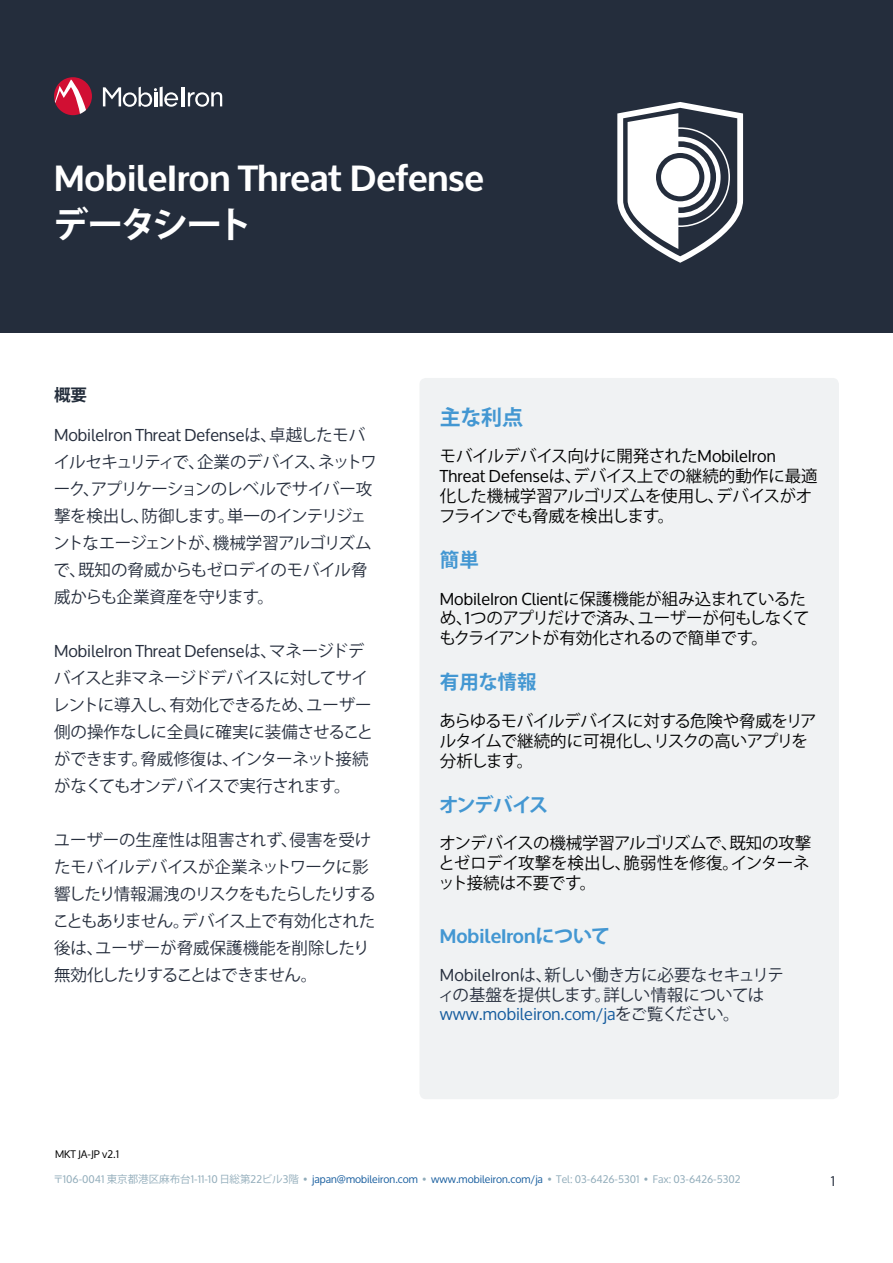
<style>
.page{position:relative;width:893px;height:1263px;background:#fff}
.page>*{position:absolute;margin:0;border:0;box-sizing:border-box;transform-origin:0 0}
.t1{font:700 36px/46.5px "Oxygen";color:#fff}
.Blue_Copy{font:700 21px "Koz Go Pro";color:#4397d2}
.Blue_Copy-2{font:700 19.5px "Oxygen";color:#4397d2}
.Blue_Copy-3{font:700 19.5px "Koz Go Pro";letter-spacing:-.02em;color:#4397d2}
.Main_Copy{font:16.5px/27px "Koz Go Pro";letter-spacing:-.03em;color:#262e3d}
.Blue_Copy-4{font:16.5px/19.8px "Koz Go Pro";letter-spacing:-.02em;color:#000}
.Blue_Copy-5{font:16.5px/19.8px "Koz Go Pro";letter-spacing:-.015em;color:#262e3d}
.Blue_Copy-6{font:16.5px/19.8px "Koz Go Pro";letter-spacing:-.04em;color:#000}
.Main_Subtitle{font:700 16.5px "Koz Go Pro";color:#232d3b}
.Blue_Copy-7{font:13.5px "Oxygen";color:#262e3d}
.t2{font:10.5px "Oxygen";color:#91acba}
.Text_Copy{font:10.5px "Oxygen";color:#000}
.s1{font-family:"Koz Go Pro"}
.s2{font-family:"Oxygen"}
.s3{font-family:"Oxygen";color:#175d9e}
.s4{color:#175d9e}
</style>
<div class="page">
<div style="left:0;top:0;width:893px;height:333px;background:#242d3c"></div>
<hr style="left:182px;top:87px;width:3px;height:19px;background:#fff">
<svg style="left:188px;top:92px;width:34px;height:15px"></svg>
<svg style="left:103px;top:87px;width:75px;height:20px"></svg>
<svg style="left:54px;top:77px;width:38px;height:38px"></svg>
<svg style="left:617px;top:102px;width:126px;height:161px"></svg>
<div style="left:419px;top:378px;width:420px;height:721px;background:#f0f2f3;border-radius:6px"></div>
<p class="t1" style="left:53px;top:156px;width:433px">MobileIron Threat Defense<span class="s1">データシート</span></p>
<p class="Main_Subtitle" style="left:54px;top:384px;width:34px">概要</p>
<p class="Main_Copy" style="left:53px;top:422px;width:325px"><span class="s2">MobileIron Threat Defense</span>は、卓越したモバイルセキュリティで、企業のデバイス、ネットワーク、アプリケーションのレベルでサイバー攻撃を検出し、防御します。単一のインテリジェントなエージェントが、機械学習アルゴリズムで、既知の脅威からもゼロデイのモバイル脅威からも企業資産を守ります。</p>
<p class="Main_Copy" style="left:53px;top:638px;width:322px"><span class="s2">MobileIron Threat Defense</span>は、マネージドデバイスと非マネージドデバイスに対してサイレントに導入し、有効化できるため、ユーザー側の操作なしに全員に確実に装備させることができます。脅威修復は、インターネット接続がなくてもオンデバイスで実行されます。</p>
<p class="Main_Copy" style="left:53px;top:827px;width:325px">ユーザーの生産性は阻害されず、侵害を受けたモバイルデバイスが企業ネットワークに影響したり情報漏洩のリスクをもたらしたりすることもありません。デバイス上で有効化された後は、ユーザーが脅威保護機能を削除したり無効化したりすることはできません。</p>
<p class="Text_Copy" style="left:55px;top:1148px;width:66px">MKT JA-JP v2.1</p>
<p class="Blue_Copy" style="left:440px;top:403px;width:85px">主な利点</p>
<p class="Blue_Copy-4" style="left:439px;top:447px;width:380px">モバイルデバイス向けに開発された<span class="s2">MobileIron<br>Threat Defense</span>は、デバイス上での継続的動作に最適化した機械学習アルゴリズムを使用し、デバイスがオフラインでも脅威を検出します。</p>
<p class="Blue_Copy-3" style="left:440px;top:547px;width:40px">簡単</p>
<p class="Blue_Copy-4" style="left:439px;top:589px;width:372px"><span class="s2">MobileIron Client</span>に保護機能が組み込まれているため、<span class="s2">1</span>つのアプリだけで済み、ユーザーが何もしなくてもクライアントが有効化されるので簡単です。</p>
<p class="Blue_Copy-3" style="left:440px;top:669px;width:98px">有用な情報</p>
<p class="Blue_Copy-6" style="left:440px;top:711px;width:379px">あらゆるモバイルデバイスに対する危険や脅威をリアルタイムで継続的に可視化し、リスクの高いアプリを分析します。</p>
<p class="Blue_Copy-3" style="left:439px;top:792px;width:111px">オンデバイス</p>
<p class="Blue_Copy-4" style="left:439px;top:834px;width:374px;text-align:justify">オンデバイスの機械学習アルゴリズムで、既知の攻撃とゼロデイ攻撃を検出し、脆弱性を修復。インターネット接続は不要です。</p>
<p class="Blue_Copy-2" style="left:440px;top:924px;width:172px">MobileIron<span class="s1">について</span></p>
<p class="Blue_Copy-5" style="left:438px;top:965px;width:347px"><span class="s2">MobileIron</span>は、新しい働き方に必要なセキュリティの基盤を提供します。詳しい情報については<span class="s3">www.mobileiron.com/ja</span>をご覧ください。</p>
<p class="t2" style="left:53px;top:1173px;width:689px"><span class="s1">〒</span>106-0041 <span class="s1">東京都港区麻布台</span>1-11-10 <span class="s1">日総第</span>22<span class="s1">ビル</span>3<span class="s1">階</span> • <span class="s4">japan@mobileiron.com</span> • <span class="s4">www.mobileiron.com/ja</span> • Tel: 03-6426-5301 • Fax: 03-6426-5302</p>
<p class="Blue_Copy-7" style="left:831px;top:1174px;width:6px">1</p>
</div>
